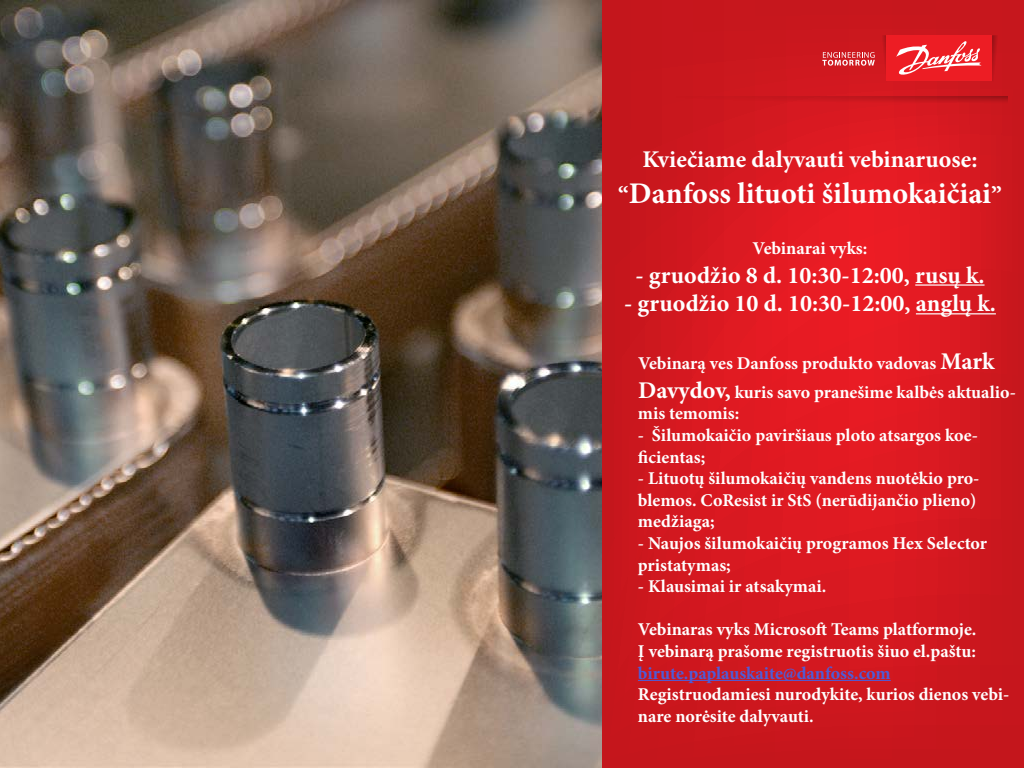
<style>
.page{position:relative;width:1024px;height:768px;background:#fff}
.page>*{position:absolute;margin:0;border:0;box-sizing:border-box;transform-origin:0 0}
.t1{font:700 30px "Minion Pro";color:#fff}
.t2{font:700 24px "Minion Pro";color:#fff}
.t3{font:700 18px/21.6px "Minion Pro";color:#fff}
.t4{font:700 18px "Minion Pro";letter-spacing:-.005em;color:#4f5cd6}
.s1{font-size:24px}
</style>
<div class="page">
<img style="left:0;top:0;width:602px;height:768px">
<svg style="left:602px;top:0;width:422px;height:768px;background:#d3181f"></svg>
<svg style="left:992px;top:35px;width:8px;height:46px"></svg>
<svg style="left:676px;top:97px;width:331px;height:8px;background:#c8171d"></svg>
<div style="left:887px;top:35px;width:105px;height:46px;background:#ed1d24"></div>
<svg style="left:822px;top:35px;width:65px;height:46px;background:#d22b31"></svg>
<svg style="left:896px;top:41px;width:86px;height:34px"></svg>
<hr style="left:915px;top:284px;width:70px;height:2px;background:#fff">
<hr style="left:916px;top:313px;width:80px;height:1px;background:#fff">
<hr style="left:638px;top:680px;width:253px;height:1px;background:#4f5cd6">
<h2 class="t2" style="left:642px;top:145px;width:337px">Kviečiame dalyvauti vebinaruose:</h2>
<h1 class="t1" style="left:618px;top:176px;width:385px"><span class="s1">“</span>Danfoss lituoti šilumokaičiai<span class="s1">”</span></h1>
<p class="t3" style="left:753px;top:238px;width:116px">Vebinarai vyks:</p>
<h2 class="t2" style="left:635px;top:261px;width:351px">- gruodžio 8 d. 10:30-12:00, rusų k.</h2>
<h2 class="t2" style="left:624px;top:289px;width:373px">- gruodžio 10 d. 10:30-12:00, anglų k.</h2>
<p class="t3" style="left:638px;top:350px;width:379px;line-height:28.8px">Vebinarą ves Danfoss produkto vadovas <span class="s1">Mark<br>Davydov,</span> kuris savo pranešime kalbės aktualio-</p>
<p class="t3" style="left:638px;top:404px;width:103px">mis temomis:</p>
<p class="t3" style="left:638px;top:425px;width:341px">- Šilumokaičio paviršiaus ploto atsargos koe&shy;ficientas;</p>
<p class="t3" style="left:638px;top:468px;width:343px">- Lituotų šilumokaičių vandens nuotėkio pro&shy;blemos. CoResist ir StS (nerūdijančio plieno) medžiaga;</p>
<p class="t3" style="left:638px;top:533px;width:351px">- Naujos šilumokaičių programos Hex Selector pristatymas;</p>
<p class="t3" style="left:638px;top:576px;width:190px">- Klausimai ir atsakymai.</p>
<p class="t3" style="left:638px;top:620px;width:340px">Vebinaras vyks Microsoft Teams platformoje.<br>Į vebinarą prašome registruotis šiuo el.paštu:</p>
<p class="t4" style="left:638px;top:662px;width:254px">birute.paplauskaite@danfoss.com</p>
<p class="t3" style="left:638px;top:684px;width:373px">Registruodamiesi nurodykite, kurios dienos vebi&shy;nare norėsite dalyvauti.</p>
</div>
